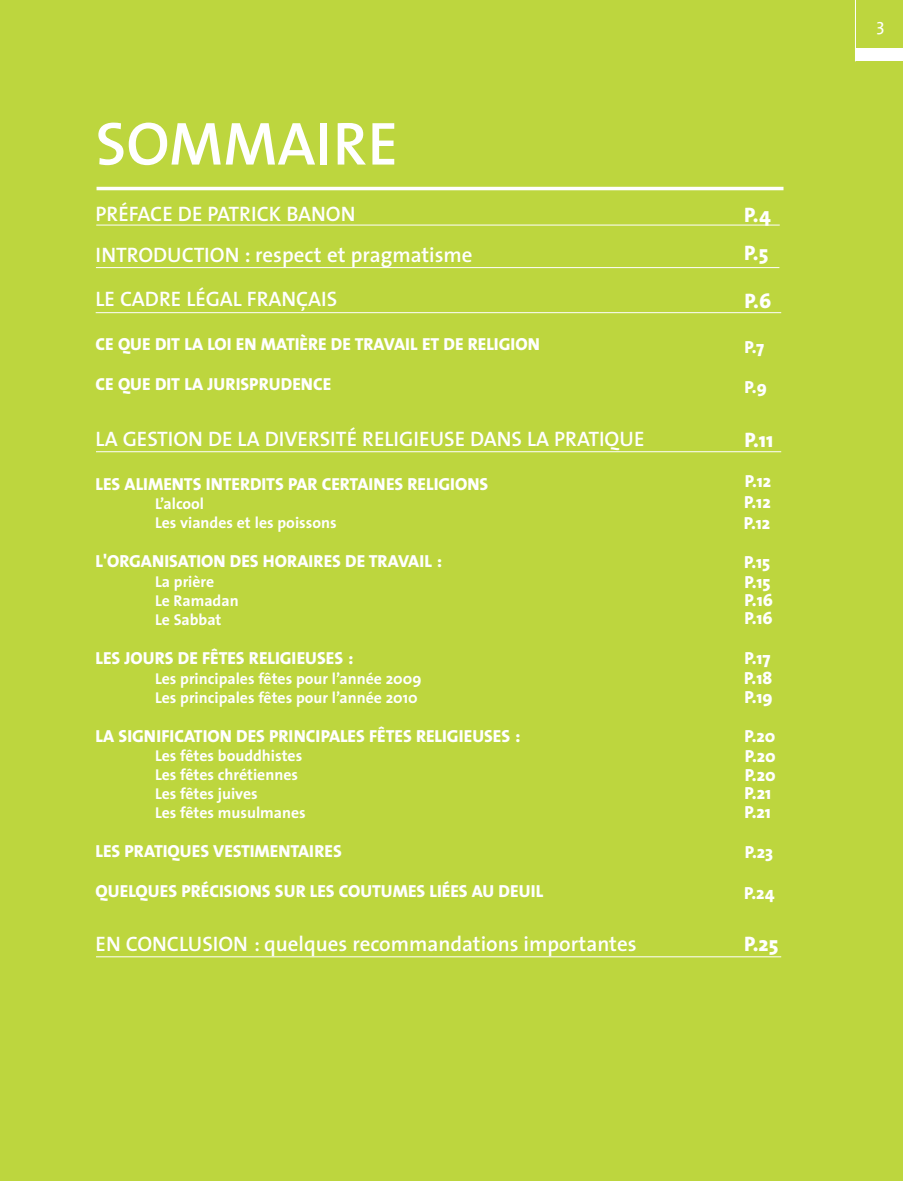
<style>
.page{position:relative;width:903px;height:1181px;background:#bdd63e}
.page>*{position:absolute;margin:0;border:0;box-sizing:border-box;transform-origin:0 0}
.t1{font:600 61.25px "The Sans";color:#fff}
.t2{font:600 21px/41.6px "The Sans";color:#fff}
.t3{font:800 21px "The Sans";color:#fff}
.t4{font:800 17.5px/20.7px "The Sans";color:#fff;text-align:justify}
.t5{font:17.5px "The Sans";color:#fff}
.t6{font:700 15.75px/18.9px "The Sans";color:#fff}
.s1{font-size:22.75px}
</style>
<div class="page">
<div style="left:855px;top:49px;width:48px;height:12px;background:#fff"></div>
<hr style="left:855px;top:0;width:1px;height:61px;background:#fff">
<hr style="left:97px;top:187px;width:686px;height:3px;background:#fff">
<hr style="left:96px;top:312px;width:685px;height:1px;background:#fff">
<hr style="left:96px;top:451px;width:685px;height:1px;background:#fff">
<hr style="left:96px;top:956px;width:685px;height:1px;background:#fff">
<hr style="left:96px;top:267px;width:683px;height:1px;background:#fff">
<hr style="left:96px;top:225px;width:684px;height:1px;background:#fff">
<h1 class="t1" style="left:96px;top:120px;width:304px">SOMMAIRE</h1>
<p class="t2" style="left:96px;top:195px;width:379px">PRÉFACE DE PATRICK BANON<br>INTRODUCTION <span class="s1">:</span> respect et pragmatisme</p>
<p class="t2" style="left:96px;top:280px;width:243px">LE CADRE LÉGAL FRANÇAIS</p>
<p class="t4" style="left:96px;top:336px;width:446px">CE QUE DIT LA LOI EN MATIÈRE DE TRAVAIL ET DE RELIGION</p>
<p class="t4" style="left:96px;top:376px;width:237px">CE QUE DIT LA JURISPRUDENCE</p>
<p class="t2" style="left:96px;top:420px;width:550px">LA GESTION DE LA DIVERSITÉ RELIGIEUSE DANS LA PRATIQUE</p>
<p class="t4" style="left:96px;top:475px;width:394px">LES ALIMENTS INTERDITS PAR CERTAINES RELIGIONS</p>
<p class="t6" style="left:155px;top:496px;width:183px">L’alcool<br>Les viandes et les poissons</p>
<p class="t4" style="left:96px;top:553px;width:348px">L'ORGANISATION DES HORAIRES DE TRAVAIL :</p>
<p class="t6" style="left:155px;top:574px;width:85px">La prière<br>Le Ramadan<br>Le Sabbat</p>
<p class="t4" style="left:96px;top:649px;width:259px">LES JOURS DE FÊTES RELIGIEUSES :</p>
<p class="t6" style="left:155px;top:670px;width:268px">Les principales fêtes pour l’année 2009<br>Les principales fêtes pour l’année 2010</p>
<p class="t4" style="left:96px;top:727px;width:426px">LA SIGNIFICATION DES PRINCIPALES FÊTES RELIGIEUSES :</p>
<p class="t6" style="left:155px;top:748px;width:152px">Les fêtes bouddhistes<br>Les fêtes chrétiennes<br>Les fêtes juives<br>Les fêtes musulmanes</p>
<p class="t4" style="left:96px;top:843px;width:248px">LES PRATIQUES VESTIMENTAIRES</p>
<p class="t4" style="left:96px;top:882px;width:449px">QUELQUES PRÉCISIONS SUR LES COUTUMES LIÉES AU DEUIL</p>
<p class="t2" style="left:96px;top:925px;width:542px">EN CONCLUSION : quelques recommandations importantes</p>
<p class="t3" style="left:744px;top:206px;width:28px">P.4</p>
<p class="t3" style="left:744px;top:245px;width:26px">P.5</p>
<p class="t3" style="left:744px;top:292px;width:28px">P.6</p>
<p class="t4" style="left:744px;top:338px;width:21px">P.7</p>
<p class="t4" style="left:745px;top:378px;width:24px">P.9</p>
<p class="t3" style="left:744px;top:431px;width:30px">P.11</p>
<p class="t4" style="left:744px;top:473px;width:29px">P.12<br>P.12<br>P.12</p>
<p class="t4" style="left:744px;top:554px;width:28px;line-height:19.8px">P.15<br>P.15</p>
<p class="t4" style="left:744px;top:609px;width:30px">P.16</p>
<p class="t4" style="left:744px;top:650px;width:30px;line-height:19.2px;text-align:left">P.17<br>P.18<br>P.19</p>
<p class="t4" style="left:744px;top:728px;width:33px;line-height:19.6px">P.20<br>P.20<br>P.20</p>
<p class="t4" style="left:744px;top:803px;width:28px">P.21</p>
<p class="t4" style="left:745px;top:592px;width:30px">P.16</p>
<p class="t4" style="left:745px;top:784px;width:28px">P.21</p>
<p class="t4" style="left:745px;top:843px;width:30px">P.23</p>
<p class="t4" style="left:744px;top:884px;width:32px">P.24</p>
<p class="t3" style="left:744px;top:936px;width:36px">P.25</p>
<p class="t5" style="left:876px;top:18px;width:10px">3</p>
</div>
